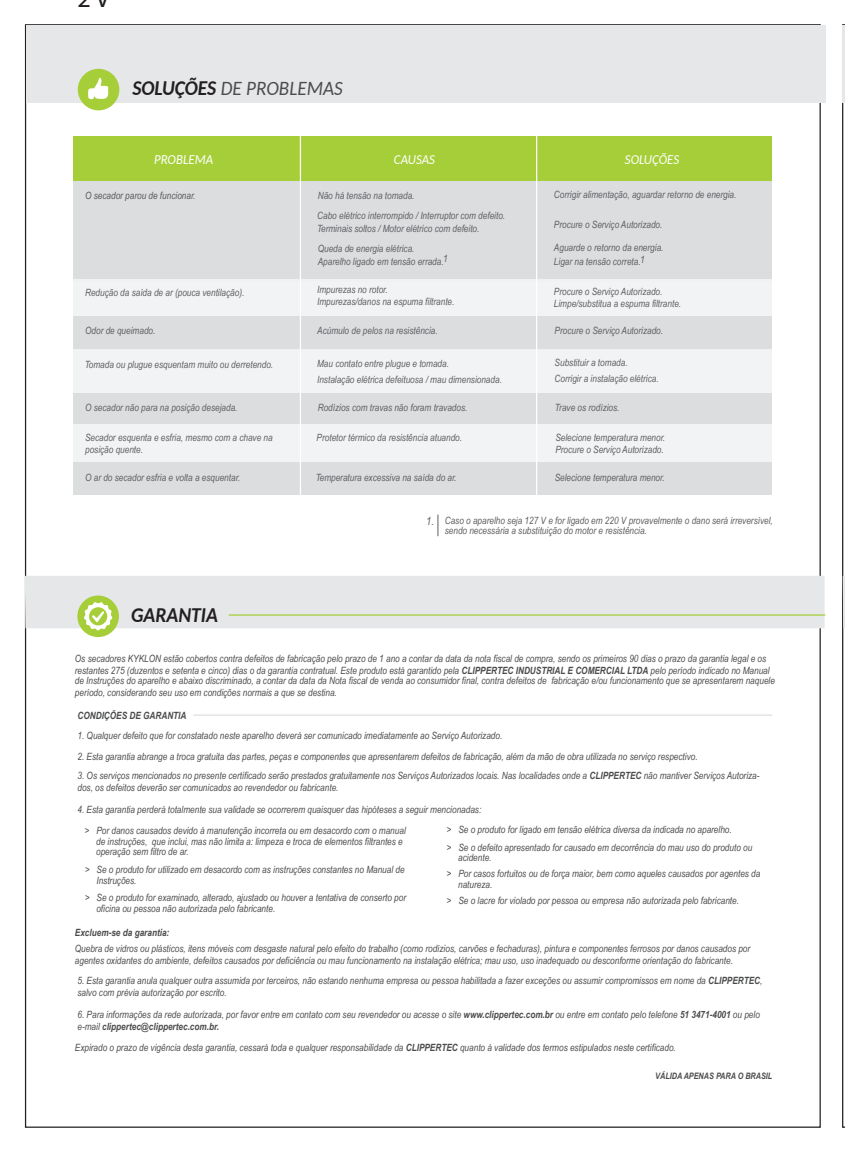
<style>
.page{position:relative;width:845px;height:1152px;background:#fff}
.page>*{position:absolute;margin:0;border:0;box-sizing:border-box;transform-origin:0 0}
.t1{font:italic 700 20.88px "Carlito";color:#231f20;scale:.94 1}
.t2{font:italic 20.5px "Carlito";color:#4b4c4d;scale:.94 1}
.t3{font:italic 13.75px "Carlito";color:#fff;scale:.94 1}
.t4{font:italic 11.25px "Arial Narrow";color:#5e5f62}
.t5{font:italic 10px/12px "Arial Narrow";color:#4b4c4d}
.t6{font:italic 10px/12px "Arial Narrow";color:#5e5f62}
.t7{font:italic 700 10px "Arial Narrow";color:#4b4c4d}
.t8{font:italic 10px "Arial Narrow";color:#57585a}
.t9{font:italic 700 8.88px "Arial Narrow";color:#4b4c4d}
.s1{font-weight:700;font-size:20.88px;color:#231f20}
.s2{font-weight:700}
</style>
<div class="page">
<div style="left:25px;top:24px;width:795px;height:1103px;background:#fff;border:1px solid #231f20"></div>
<div style="left:26px;top:25px;width:798px;height:77px;background:#e6e7e9"></div>
<svg style="left:842px;top:24px;width:2px;height:1103px"></svg>
<div style="left:25px;top:576px;width:799px;height:52px;background:#e6e7e9"></div>
<div style="left:78px;top:69px;width:41px;height:41px;background:#a6ce39;border-radius:50%"></div>
<svg style="left:88px;top:78px;width:20px;height:22px"></svg>
<div style="left:77px;top:595px;width:42px;height:42px;background:#a6ce39;border-radius:50%"></div>
<svg style="left:84px;top:602px;width:29px;height:29px"></svg>
<hr style="left:228px;top:614px;width:596px;height:1px;background:#a6ce39">
<div style="left:73px;top:181px;width:698px;height:101px;background:#dcdddf"></div>
<div style="left:73px;top:279px;width:698px;height:37px;background:#f2f3f4"></div>
<div style="left:73px;top:316px;width:698px;height:33px;background:#dcdddf"></div>
<div style="left:73px;top:393px;width:698px;height:31px;background:#dcdddf"></div>
<div style="left:73px;top:424px;width:698px;height:40px;background:#f2f3f4"></div>
<div style="left:73px;top:349px;width:698px;height:44px;background:#f2f3f4"></div>
<div style="left:73px;top:462px;width:698px;height:32px;background:#dcdddf"></div>
<svg style="left:437px;top:514px;width:1px;height:22px"></svg>
<div style="left:73px;top:136px;width:698px;height:45px;background:#a6ce39"></div>
<hr style="left:299px;top:136px;width:2px;height:381px;background:#fff">
<hr style="left:535px;top:136px;width:2px;height:381px;background:#fff">
<hr style="left:193px;top:714px;width:578px;height:1px;background:#d4d3d2">
<h2 class="t2" style="left:132px;top:74px;width:225px"><span class="s1">SOLUÇÕES</span> DE PROBLEMAS</h2>
<h3 class="t3" style="left:154px;top:150px;width:64px">PROBLEMA</h3>
<h3 class="t3" style="left:394px;top:150px;width:45px">CAUSAS</h3>
<h3 class="t3" style="left:624px;top:150px;width:59px">SOLUÇÕES</h3>
<p class="t8" style="left:85px;top:188px;width:112px">O secador parou de funcionar.</p>
<p class="t6" style="left:85px;top:286px;width:161px">Redução da saída de ar (pouca ventilação).</p>
<p class="t6" style="left:85px;top:325px;width:72px">Odor de queimado.</p>
<p class="t6" style="left:85px;top:359px;width:190px">Tomada ou plugue esquentam muito ou derretendo.</p>
<p class="t6" style="left:85px;top:401px;width:154px">O secador não para na posição desejada.</p>
<p class="t6" style="left:85px;top:431px;width:189px">Secador esquenta e esfria, mesmo com a chave na posição quente.</p>
<p class="t6" style="left:85px;top:471px;width:156px">O ar do secador esfria e volta a esquentar.</p>
<h1 class="t1" style="left:131px;top:600px;width:94px">GARANTIA</h1>
<p class="t6" style="left:317px;top:189px;width:98px">Não há tensão na tomada.</p>
<p class="t6" style="left:317px;top:209px;width:189px;line-height:13.1px">Cabo elétrico interrompido / Interruptor com defeito.<br>Terminais soltos / Motor elétrico com defeito.</p>
<p class="t6" style="left:317px;top:242px;width:131px;line-height:13.1px">Queda de energia elétrica.<br>Aparelho ligado em tensão errada.1</p>
<p class="t6" style="left:553px;top:189px;width:184px">Corrigir alimentação, aguardar retorno de energia.</p>
<p class="t6" style="left:553px;top:218px;width:110px">Procure o Serviço Autorizado.</p>
<p class="t6" style="left:553px;top:241px;width:111px;line-height:13.1px">Aguarde o retorno da energia.<br>Ligar na tensão correta.1</p>
<p class="t6" style="left:317px;top:284px;width:139px">Impurezas no rotor.<br>Impurezas/danos na espuma filtrante.</p>
<p class="t6" style="left:553px;top:285px;width:129px">Procure o Serviço Autorizado.<br>Limpe/substitua a espuma filtrante.</p>
<p class="t6" style="left:317px;top:325px;width:122px">Acúmulo de pelos na resistência.</p>
<p class="t6" style="left:554px;top:325px;width:110px">Procure o Serviço Autorizado.</p>
<p class="t6" style="left:317px;top:356px;width:186px;line-height:15.5px">Mau contato entre plugue e tomada.<br>Instalação elétrica defeituosa / mau dimensionada.</p>
<p class="t6" style="left:317px;top:401px;width:151px">Rodízios com travas não foram travados.</p>
<p class="t6" style="left:316px;top:431px;width:147px">Protetor térmico da resistência atuando.</p>
<p class="t6" style="left:316px;top:471px;width:142px">Temperatura excessiva na saída do ar.</p>
<p class="t6" style="left:554px;top:355px;width:105px;line-height:15.5px">Substituir a tomada.<br>Corrigir a instalação elétrica.</p>
<p class="t6" style="left:554px;top:401px;width:66px">Trave os rodízios.</p>
<p class="t6" style="left:555px;top:431px;width:111px">Selecione temperatura menor.<br>Procure o Serviço Autorizado.</p>
<p class="t6" style="left:554px;top:471px;width:111px">Selecione temperatura menor.</p>
<p class="t4" style="left:426px;top:513px;width:9px">1.</p>
<p class="t6" style="left:444px;top:514px;width:329px;line-height:10.8px">Caso o aparelho seja 127 V e for ligado em 220 V provavelmente o dano será irreversível, sendo necessária a substituição do motor e resistência.</p>
<p class="t5" style="left:75px;top:652px;width:695px">Os secadores KYKLON estão cobertos contra defeitos de fabricação pelo prazo de 1 ano a contar da data da nota fiscal de compra, sendo os primeiros 90 dias o prazo da garantia legal e os restantes 275 (duzentos e setenta e cinco) dias o da garantia contratual. Este produto está garantido pela <span class="s2">CLIPPERTEC INDUSTRIAL E COMERCIAL LTDA</span> pelo período indicado no Manual</p>
<p class="t5" style="left:75px;top:674px;width:701px">de Instruções do aparelho e abaixo discriminado, a contar da data da Nota fiscal de venda ao consumidor final, contra defeitos de fabricação e/ou funcionamento que se apresentarem naquele período, considerando seu uso em condições normais a que se destina.</p>
<p class="t7" style="left:77px;top:707px;width:110px">CONDIÇÕES DE GARANTIA</p>
<p class="t5" style="left:77px;top:729px;width:426px">1. Qualquer defeito que for constatado neste aparelho deverá ser comunicado imediatamente ao Serviço Autorizado.</p>
<p class="t5" style="left:77px;top:750px;width:621px">2. Esta garantia abrange a troca gratuita das partes, peças e componentes que apresentarem defeitos de fabricação, além da mão de obra utilizada no serviço respectivo.</p>
<p class="t5" style="left:77px;top:769px;width:683px">3. Os serviços mencionados no presente certificado serão prestados gratuitamente nos Serviços Autorizados locais. Nas localidades onde a <span class="s2">CLIPPERTEC</span> não mantiver Serviços Autoriza&shy;dos, os defeitos deverão ser comunicados ao revendedor ou fabricante.</p>
<p class="t5" style="left:85px;top:799px;width:398px;line-height:20.6px;text-indent:-7px">4. Esta garantia perderá totalmente sua validade se ocorrerem quaisquer das hipóteses a seguir mencionadas: &gt; Por danos causados devido à manutenção incorreta ou em desacordo com o manual</p>
<p class="t5" style="left:96px;top:835px;width:308px;line-height:10.8px">de instruções, que inclui, mas não limita a: limpeza e troca de elementos filtrantes e operação sem filtro de ar.</p>
<p class="t5" style="left:96px;top:892px;width:311px;line-height:10.8px;text-indent:-11px">&gt; Se o produto for examinado, alterado, ajustado ou houver a tentativa de conserto por oficina ou pessoa não autorizada pelo fabricante.</p>
<p class="t5" style="left:446px;top:820px;width:307px;line-height:17.5px">&gt; Se o produto for ligado em tensão elétrica diversa da indicada no aparelho.<br>&gt; Se o defeito apresentado for causado em decorrência do mau uso do produto ou</p>
<p class="t5" style="left:446px;top:849px;width:315px;line-height:16px;text-indent:11px">acidente.<br>&gt; Por casos fortuitos ou de força maior, bem como aqueles causados por agentes da</p>
<p class="t5" style="left:446px;top:876px;width:293px;line-height:16.1px;text-indent:11px">natureza.<br>&gt; Se o lacre for violado por pessoa ou empresa não autorizada pelo fabricante.</p>
<p class="t5" style="left:96px;top:864px;width:309px;line-height:10.8px;text-indent:-11px">&gt; Se o produto for utilizado em desacordo com as instruções constantes no Manual de<br>Instruções.</p>
<p class="t7" style="left:75px;top:924px;width:96px">Excluem-se da garantia:</p>
<p class="t5" style="left:75px;top:942px;width:676px">Quebra de vidros ou plásticos, itens móveis com desgaste natural pelo efeito do trabalho (como rodízios, carvões e fechaduras), pintura e componentes ferrosos por danos causados por agentes oxidantes do ambiente, defeitos causados por deficiência ou mau funcionamento na instalação elétrica; mau uso, uso inadequado ou desconforme orientação do fabricante.</p>
<p class="t5" style="left:77px;top:974px;width:686px">5. Esta garantia anula qualquer outra assumida por terceiros, não estando nenhuma empresa ou pessoa habilitada a fazer exceções ou assumir compromissos em nome da <span class="s2">CLIPPERTEC</span>, salvo com prévia autorização por escrito.</p>
<p class="t5" style="left:77px;top:1008px;width:683px">6. Para informações da rede autorizada, por favor entre em contato com seu revendedor ou acesse o site <span class="s2">www.clippertec.com.br</span> ou entre em contato pelo telefone <span class="s2">51 3471-4001</span> ou pelo e-mail <span class="s2">clippertec@clippertec.com.br.</span></p>
<p class="t5" style="left:75px;top:1041px;width:602px">Expirado o prazo de vigência desta garantia, cessará toda e qualquer responsabilidade da <span class="s2">CLIPPERTEC</span> quanto à validade dos termos estipulados neste certificado.</p>
<p class="t9" style="left:655px;top:1069px;width:118px">VÁLIDA APENAS PARA O BRASIL</p>
</div>
